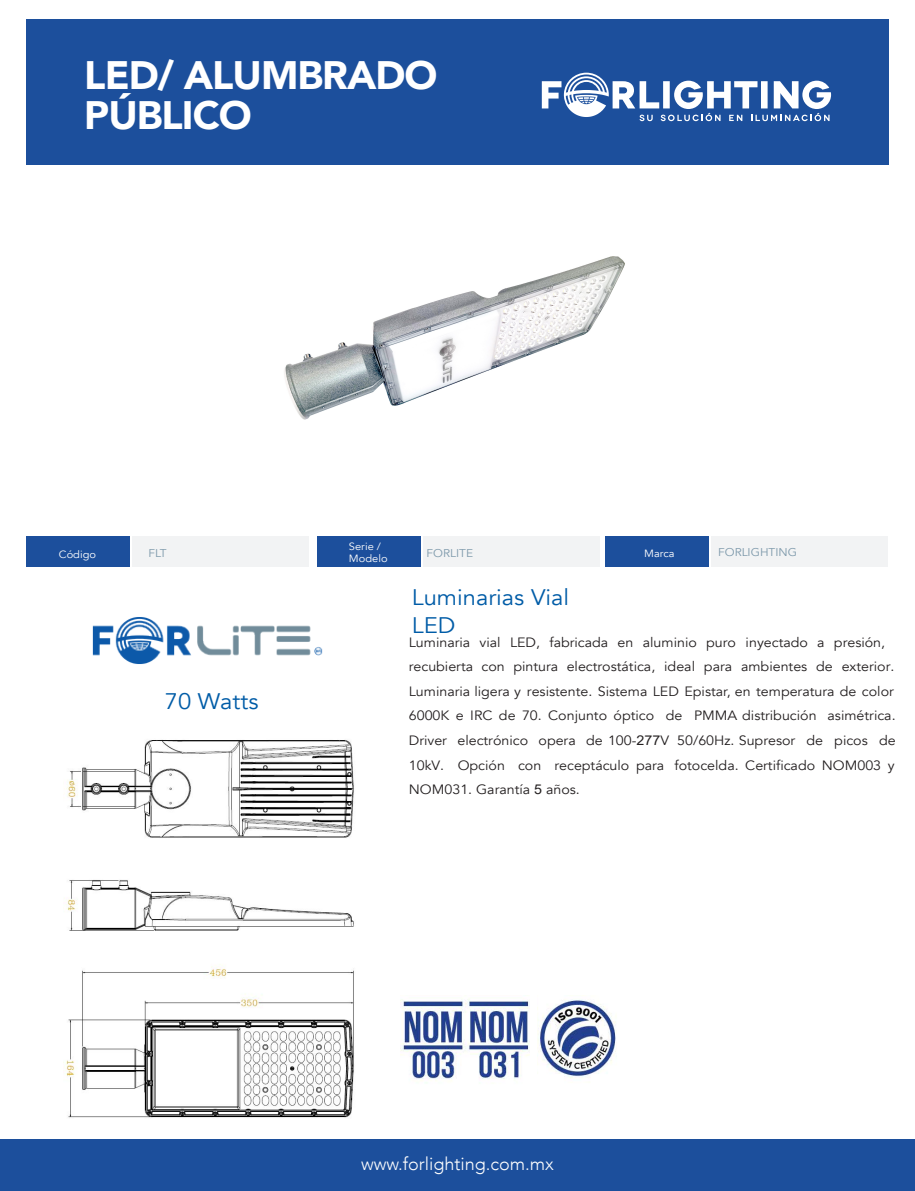
<style>
.page{position:relative;width:915px;height:1191px;background:#fff}
.page>*{position:absolute;margin:0;border:0;box-sizing:border-box;transform-origin:0 0}
.t1{font:900 39.6px/39.6px "Avenir";letter-spacing:-.025em;color:#fff}
.t2{font:22.5px/28.5px "Avenir";color:#005ca7;scale:1.05 1}
.t3{font:300 18px "Avenir";color:#fff}
.t4{font:13.5px/24.6px "Avenir";color:#231f20;scale:1.05 1}
.t5{font:11.25px "Avenir";color:#7c98aa;scale:1.05 1}
.t6{font:10.5px/12px "Avenir";color:#fff;scale:1.05 1}
.s1{font-family:"Arial"}
</style>
<div class="page">
<div style="left:26px;top:20px;width:862px;height:145px;background:#1c4f9c"></div>
<svg style="left:541px;top:73px;width:289px;height:48px"></svg>
<div style="left:26px;top:536px;width:104px;height:31px;background:#1c4f9c"></div>
<div style="left:133px;top:536px;width:176px;height:31px;background:#f2f3f4"></div>
<div style="left:317px;top:536px;width:103px;height:31px;background:#1c4f9c"></div>
<div style="left:423px;top:536px;width:176px;height:31px;background:#f2f3f4"></div>
<div style="left:605px;top:536px;width:103px;height:31px;background:#1c4f9c"></div>
<div style="left:711px;top:536px;width:176px;height:31px;background:#f2f3f4"></div>
<div style="left:0;top:1139px;width:914px;height:52px;background:#1c4f9c"></div>
<img style="left:92px;top:617px;width:231px;height:47px">
<img style="left:537px;top:1000px;width:80px;height:78px">
<img style="left:400px;top:999px;width:129px;height:82px">
<img style="left:64px;top:740px;width:290px;height:378px">
<img style="left:284px;top:256px;width:341px;height:164px">
<h1 class="t1" style="left:84px;top:54px;width:354px">LED/ ALUMBRADO<br>PÚBLICO</h1>
<p class="t6" style="left:59px;top:548px;width:37px">Código</p>
<p class="t6" style="left:349px;top:541px;width:38px">Serie /<br>Modelo</p>
<p class="t5" style="left:148px;top:547px;width:19px">FLT</p>
<p class="t5" style="left:426px;top:546px;width:46px">FORLITE</p>
<p class="t6" style="left:644px;top:547px;width:30px">Marca</p>
<p class="t5" style="left:718px;top:545px;width:77px">FORLIGHTING</p>
<h2 class="t2" style="left:165px;top:687px;width:91px">70 Watts</h2>
<h2 class="t2" style="left:411px;top:583px;width:151px">Luminarias Vial<br>LED</h2>
<p class="t4" style="left:408px;top:630px;width:465px">Luminaria vial LED, fabricada en aluminio puro inyectado a presión, recubierta con pintura electrostática, ideal para ambientes de exterior.<br>Luminaria ligera y resistente. Sistema LED Epistar, en temperatura de color 6000K e IRC de 70. Conjunto óptico de PMMA distribución asimétrica.<br>Driver electrónico opera de 100-<span class="s1">277</span>V 50/60Hz. Supresor de picos de 10kV. Opción con receptáculo para fotocelda. Certificado NOM003 y NOM031. Garantía <span class="s1">5</span> años.</p>
<h3 class="t3" style="left:361px;top:1153px;width:194px">www.forlighting.com.mx</h3>
</div>
